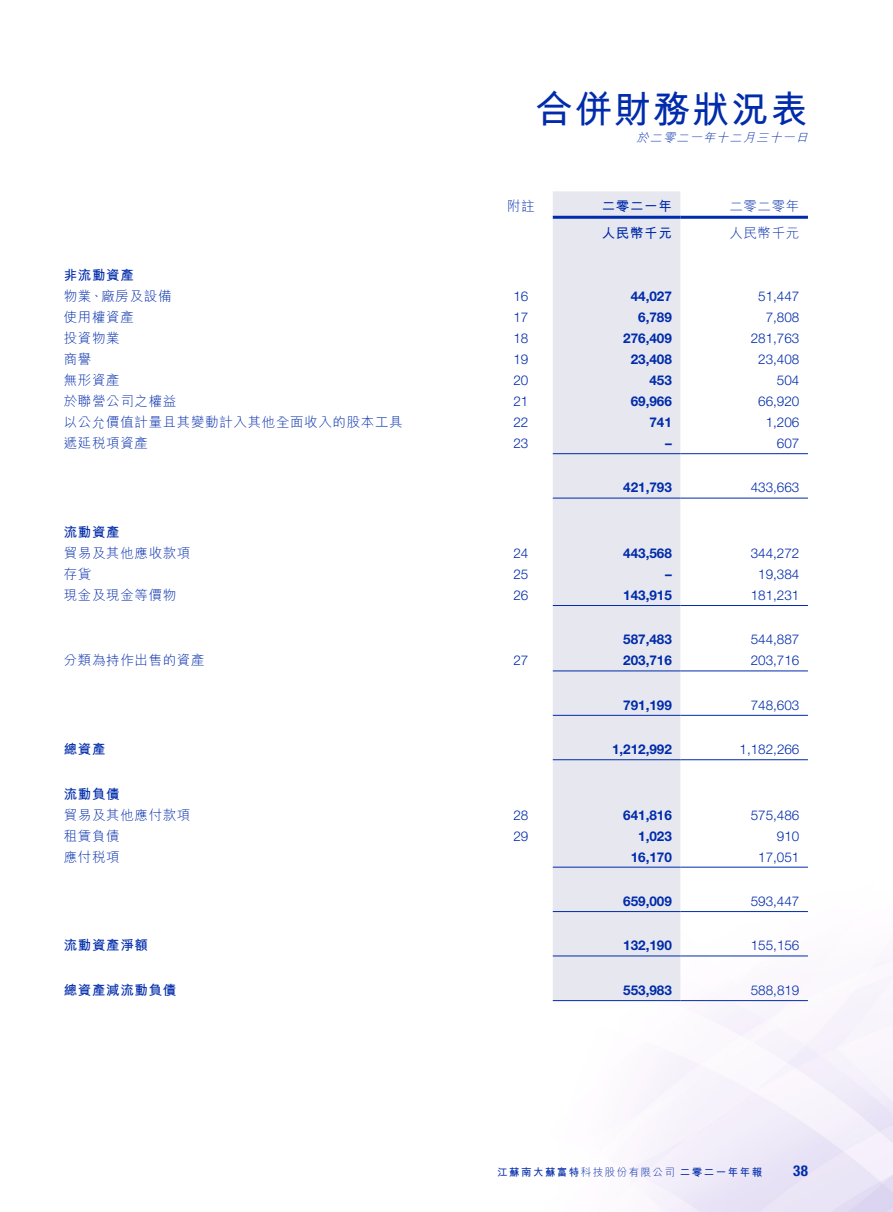
<style>
.page{position:relative;width:893px;height:1212px;background:#fff}
.page>*{position:absolute;margin:0;border:0;box-sizing:border-box;transform-origin:0 0}
.t1{font:700 37.5px "M Hei HK";letter-spacing:.045em;color:#002baa}
.t2{font:700 condensed 15px "Helvetica Neue LT Std";color:#002baa}
.t3{font:300 13.5px "Helvetica Neue LT Std";color:#002baa}
.t4{font:700 13.5px "Helvetica Neue LT Std";color:#002baa}
.t5{font:300 13.5px "M Hei HK";letter-spacing:.05em;color:#002baa}
.t6{font:700 13.5px "M Hei HK";letter-spacing:.05em;color:#002baa}
.t7{font:italic 300 12px "M Hei HK";color:#002baa}
.t8{font:300 10.5px "M Hei HK";letter-spacing:.14em;color:#002baa}
.t9{font:700 10.5px "M Hei HK";letter-spacing:.14em;color:#002baa}
.s1{font-weight:700}
</style>
<div class="page">
<div style="left:553px;top:191px;width:127px;height:809px;background:#e6e7ef"></div>
<hr style="left:553px;top:216px;width:127px;height:3px;background:#002baa">
<hr style="left:680px;top:216px;width:128px;height:3px;background:#002baa">
<hr style="left:553px;top:453px;width:127px;height:1px;background:#002baa">
<hr style="left:680px;top:453px;width:128px;height:1px;background:#002baa">
<hr style="left:553px;top:498px;width:127px;height:1px;background:#002baa">
<hr style="left:680px;top:498px;width:128px;height:1px;background:#002baa">
<hr style="left:553px;top:605px;width:127px;height:1px;background:#002baa">
<hr style="left:680px;top:605px;width:128px;height:1px;background:#002baa">
<hr style="left:553px;top:670px;width:127px;height:1px;background:#002baa">
<hr style="left:680px;top:670px;width:128px;height:1px;background:#002baa">
<hr style="left:553px;top:715px;width:127px;height:1px;background:#002baa">
<hr style="left:680px;top:715px;width:128px;height:1px;background:#002baa">
<hr style="left:553px;top:759px;width:127px;height:1px;background:#002baa">
<hr style="left:680px;top:759px;width:128px;height:1px;background:#002baa">
<hr style="left:553px;top:867px;width:127px;height:1px;background:#002baa">
<hr style="left:680px;top:867px;width:128px;height:1px;background:#002baa">
<hr style="left:553px;top:911px;width:127px;height:1px;background:#002baa">
<hr style="left:680px;top:911px;width:128px;height:1px;background:#002baa">
<hr style="left:553px;top:955px;width:127px;height:1px;background:#002baa">
<hr style="left:680px;top:955px;width:128px;height:1px;background:#002baa">
<hr style="left:553px;top:1000px;width:127px;height:1px;background:#002baa">
<hr style="left:680px;top:1000px;width:128px;height:1px;background:#002baa">
<h1 class="t1" style="left:535px;top:82px;width:274px">合併財務狀況表</h1>
<p class="t7" style="left:637px;top:132px;width:176px">於二零二一年十二月三十一日</p>
<p class="t5" style="left:507px;top:199px;width:29px">附註</p>
<p class="t6" style="left:602px;top:196px;width:72px">二零二一年</p>
<p class="t5" style="left:729px;top:199px;width:72px">二零二零年</p>
<p class="t6" style="left:602px;top:223px;width:72px">人民幣千元</p>
<p class="t5" style="left:729px;top:226px;width:72px">人民幣千元</p>
<p class="t6" style="left:64px;top:265px;width:72px">非流動資產</p>
<p class="t5" style="left:64px;top:289px;width:109px">物業、廠房及設備</p>
<p class="t3" style="left:513px;top:288px;width:16px">16</p>
<p class="t4" style="left:631px;top:288px;width:43px">44,027</p>
<p class="t3" style="left:758px;top:288px;width:43px">51,447</p>
<p class="t5" style="left:64px;top:310px;width:72px">使用權資產</p>
<p class="t3" style="left:513px;top:309px;width:16px">17</p>
<p class="t4" style="left:638px;top:309px;width:35px">6,789</p>
<p class="t3" style="left:766px;top:309px;width:35px">7,808</p>
<p class="t5" style="left:64px;top:331px;width:57px">投資物業</p>
<p class="t3" style="left:513px;top:330px;width:16px">18</p>
<p class="t4" style="left:623px;top:330px;width:50px">276,409</p>
<p class="t3" style="left:751px;top:330px;width:50px">281,763</p>
<p class="t5" style="left:64px;top:352px;width:29px">商譽</p>
<p class="t3" style="left:513px;top:351px;width:16px">19</p>
<p class="t4" style="left:631px;top:351px;width:43px">23,408</p>
<p class="t3" style="left:758px;top:351px;width:43px">23,408</p>
<p class="t5" style="left:64px;top:373px;width:57px">無形資產</p>
<p class="t3" style="left:513px;top:372px;width:16px">20</p>
<p class="t4" style="left:649px;top:372px;width:24px">453</p>
<p class="t3" style="left:777px;top:372px;width:24px">504</p>
<p class="t5" style="left:64px;top:394px;width:114px">於聯營公司之權益</p>
<p class="t3" style="left:513px;top:393px;width:16px">21</p>
<p class="t4" style="left:631px;top:393px;width:43px">69,966</p>
<p class="t3" style="left:758px;top:393px;width:43px">66,920</p>
<p class="t5" style="left:64px;top:415px;width:340px">以公允價值計量且其變動計入其他全面收入的股本工具</p>
<p class="t3" style="left:513px;top:414px;width:16px">22</p>
<p class="t4" style="left:649px;top:414px;width:24px">741</p>
<p class="t3" style="left:766px;top:414px;width:35px">1,206</p>
<p class="t5" style="left:64px;top:436px;width:86px">遞延稅項資產</p>
<p class="t3" style="left:513px;top:435px;width:16px">23</p>
<p class="t4" style="left:665px;top:435px;width:8px">–</p>
<p class="t3" style="left:777px;top:435px;width:24px">607</p>
<p class="t4" style="left:623px;top:479px;width:50px">421,793</p>
<p class="t3" style="left:751px;top:479px;width:50px">433,663</p>
<p class="t6" style="left:64px;top:522px;width:57px">流動資產</p>
<p class="t5" style="left:64px;top:546px;width:128px">貿易及其他應收款項</p>
<p class="t3" style="left:513px;top:545px;width:16px">24</p>
<p class="t4" style="left:623px;top:545px;width:50px">443,568</p>
<p class="t3" style="left:751px;top:545px;width:50px">344,272</p>
<p class="t5" style="left:64px;top:567px;width:29px">存貨</p>
<p class="t3" style="left:513px;top:566px;width:16px">25</p>
<p class="t4" style="left:665px;top:566px;width:8px">–</p>
<p class="t3" style="left:758px;top:566px;width:43px">19,384</p>
<p class="t5" style="left:64px;top:588px;width:114px">現金及現金等價物</p>
<p class="t3" style="left:513px;top:587px;width:16px">26</p>
<p class="t4" style="left:623px;top:587px;width:50px">143,915</p>
<p class="t3" style="left:751px;top:587px;width:50px">181,231</p>
<p class="t4" style="left:623px;top:631px;width:50px">587,483</p>
<p class="t3" style="left:751px;top:631px;width:50px">544,887</p>
<p class="t5" style="left:64px;top:653px;width:142px">分類為持作出售的資產</p>
<p class="t3" style="left:513px;top:652px;width:16px">27</p>
<p class="t4" style="left:623px;top:652px;width:50px">203,716</p>
<p class="t3" style="left:751px;top:652px;width:50px">203,716</p>
<p class="t4" style="left:623px;top:696px;width:50px">791,199</p>
<p class="t3" style="left:751px;top:697px;width:50px">748,603</p>
<p class="t6" style="left:64px;top:739px;width:43px">總資產</p>
<p class="t6" style="left:64px;top:784px;width:57px">流動負債</p>
<p class="t4" style="left:612px;top:741px;width:61px">1,212,992</p>
<p class="t3" style="left:740px;top:741px;width:61px">1,182,266</p>
<p class="t5" style="left:64px;top:808px;width:128px">貿易及其他應付款項</p>
<p class="t3" style="left:513px;top:806px;width:16px">28</p>
<p class="t4" style="left:623px;top:806px;width:50px">641,816</p>
<p class="t3" style="left:751px;top:806px;width:50px">575,486</p>
<p class="t5" style="left:64px;top:829px;width:57px">租賃負債</p>
<p class="t3" style="left:513px;top:827px;width:16px">29</p>
<p class="t4" style="left:638px;top:827px;width:35px">1,023</p>
<p class="t3" style="left:777px;top:827px;width:24px">910</p>
<p class="t5" style="left:64px;top:850px;width:57px">應付稅項</p>
<p class="t4" style="left:631px;top:848px;width:43px">16,170</p>
<p class="t3" style="left:758px;top:848px;width:43px">17,051</p>
<p class="t4" style="left:623px;top:893px;width:50px">659,009</p>
<p class="t3" style="left:751px;top:893px;width:50px">593,447</p>
<p class="t6" style="left:64px;top:935px;width:86px">流動資產淨額</p>
<p class="t4" style="left:623px;top:937px;width:50px">132,190</p>
<p class="t3" style="left:751px;top:937px;width:50px">155,156</p>
<p class="t6" style="left:64px;top:980px;width:114px">總資產減流動負債</p>
<p class="t4" style="left:623px;top:981px;width:50px">553,983</p>
<p class="t3" style="left:751px;top:982px;width:50px">588,819</p>
<p class="t8" style="left:497px;top:1167px;width:179px"><span class="s1">江蘇南大蘇富特</span>科技股份有限公司</p>
<p class="t9" style="left:680px;top:1165px;width:84px">二零二一年年報</p>
<p class="t2" style="left:793px;top:1161px;width:16px">38</p>
</div>
